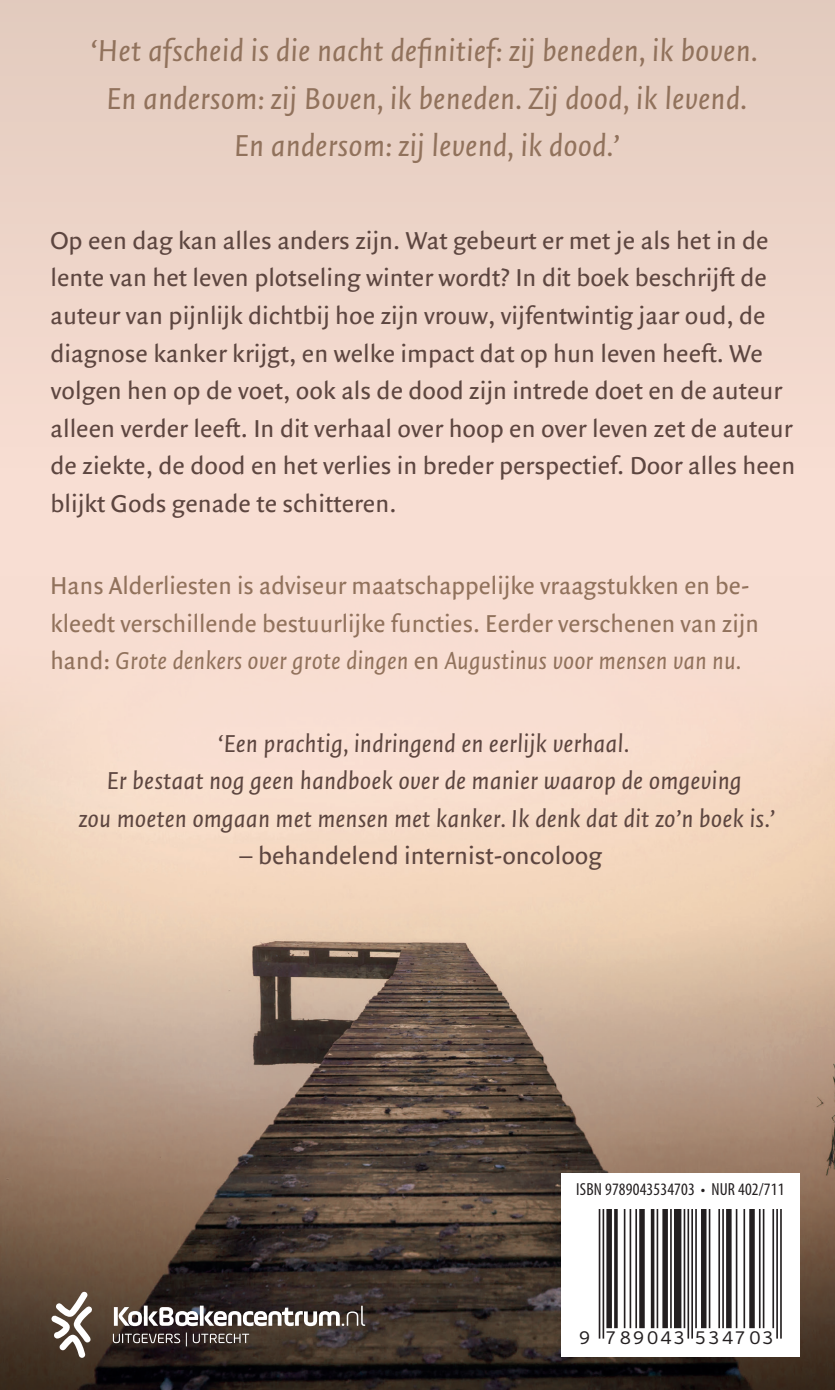
<style>
.page{position:relative;width:835px;height:1390px;background:#fff}
.page>*{position:absolute;margin:0;border:0;box-sizing:border-box;transform-origin:0 0}
.t1{font:italic 32.5px/47.5px "Quadraat Sans";color:#91725c;text-align:center}
.t2{font:26.25px/37.5px "Quadraat Sans";color:#5d4640}
.t3{font:26.25px/37.5px "Quadraat Sans";color:#91725c}
.t4{font:italic 26.25px/37.5px "Quadraat Sans";color:#5d4640;text-align:center}
.t5{font:18px "Verb";letter-spacing:.125em;color:#231f20}
.t6{font:condensed 17.5px "Myriad Pro";letter-spacing:.01em;color:#231f20}
.s1{font-style:italic}
</style>
<div class="page">
<img style="left:0;top:726px;width:835px;height:663px">
<div style="left:0;top:51px;width:835px;height:675px;background:#f8ded3"></div>
<div style="left:0;top:0;width:835px;height:531px;background:#eed5c9"></div>
<svg style="left:114px;top:1305px;width:251px;height:20px"></svg>
<svg style="left:113px;top:1333px;width:67px;height:10px"></svg>
<svg style="left:186px;top:1332px;width:1px;height:14px"></svg>
<svg style="left:193px;top:1333px;width:56px;height:10px"></svg>
<svg style="left:51px;top:1291px;width:41px;height:66px"></svg>
<div style="left:561px;top:1173px;width:238px;height:183px;background:#fff"></div>
<hr style="left:598px;top:1209px;width:2px;height:129px;background:#231f20">
<hr style="left:602px;top:1209px;width:2px;height:129px;background:#231f20">
<div style="left:606px;top:1209px;width:6px;height:119px;background:#231f20"></div>
<hr style="left:614px;top:1209px;width:3px;height:119px;background:#231f20">
<hr style="left:623px;top:1209px;width:2px;height:119px;background:#231f20">
<hr style="left:629px;top:1209px;width:2px;height:119px;background:#231f20">
<hr style="left:635px;top:1209px;width:2px;height:119px;background:#231f20">
<div style="left:639px;top:1209px;width:5px;height:119px;background:#231f20"></div>
<svg style="left:650px;top:1209px;width:4px;height:119px"></svg>
<hr style="left:656px;top:1209px;width:2px;height:119px;background:#231f20">
<div style="left:662px;top:1209px;width:6px;height:119px;background:#231f20"></div>
<hr style="left:670px;top:1209px;width:1px;height:119px;background:#231f20">
<div style="left:674px;top:1209px;width:7px;height:119px;background:#231f20"></div>
<hr style="left:683px;top:1209px;width:2px;height:119px;background:#231f20">
<hr style="left:687px;top:1209px;width:2px;height:129px;background:#231f20">
<hr style="left:691px;top:1209px;width:2px;height:129px;background:#231f20">
<hr style="left:695px;top:1209px;width:1px;height:119px;background:#231f20">
<div style="left:701px;top:1209px;width:5px;height:119px;background:#231f20"></div>
<hr style="left:708px;top:1209px;width:2px;height:119px;background:#231f20">
<hr style="left:718px;top:1209px;width:2px;height:119px;background:#231f20">
<hr style="left:722px;top:1209px;width:2px;height:119px;background:#231f20">
<div style="left:726px;top:1209px;width:5px;height:119px;background:#231f20"></div>
<hr style="left:735px;top:1209px;width:2px;height:119px;background:#231f20">
<hr style="left:743px;top:1209px;width:2px;height:119px;background:#231f20">
<div style="left:749px;top:1209px;width:5px;height:119px;background:#231f20"></div>
<hr style="left:759px;top:1209px;width:1px;height:119px;background:#231f20">
<hr style="left:762px;top:1209px;width:2px;height:119px;background:#231f20">
<hr style="left:772px;top:1209px;width:2px;height:119px;background:#231f20">
<hr style="left:776px;top:1209px;width:2px;height:129px;background:#231f20">
<hr style="left:780px;top:1209px;width:1px;height:129px;background:#231f20">
<p class="t1" style="left:90px;top:29px;width:668px">‘Het afscheid is die nacht definitief: zij beneden, ik boven.<br>En andersom: zij Boven, ik beneden. Zij dood, ik levend.<br>En andersom: zij levend, ik dood.’</p>
<p class="t2" style="left:50px;top:222px;width:746px">Op een dag kan alles anders zijn. Wat gebeurt er met je als het in de lente van het leven plotseling winter wordt? In dit boek beschrijft de auteur van pijnlijk dichtbij hoe zijn vrouw, vijfentwintig jaar oud, de diagnose kanker krijgt, en welke impact dat op hun leven heeft. We volgen hen op de voet, ook als de dood zijn intrede doet en de auteur alleen verder leeft. In dit verhaal over hoop en over leven zet de auteur de ziekte, de dood en het verlies in breder perspectief. Door alles heen blijkt Gods genade te schitteren.</p>
<p class="t3" style="left:50px;top:567px;width:710px">Hans Alderliesten is adviseur maatschappelijke vraagstukken en be&shy;kleedt verschillende bestuurlijke functies. Eerder verschenen van zijn hand: <span class="s1">Grote denkers over grote dingen</span> en <span class="s1">Augustinus voor mensen van nu.</span></p>
<p class="t4" style="left:78px;top:725px;width:698px">‘Een prachtig, indringend en eerlijk verhaal.<br>Er bestaat nog geen handboek over de manier waarop de omgeving<br>zou moeten omgaan met mensen met kanker. Ik denk dat dit zo’n boek is.’</p>
<p class="t2" style="left:239px;top:837px;width:364px">– behandelend internist-oncoloog</p>
<p class="t6" style="left:576px;top:1178px;width:210px">ISBN 9789043534703 • NUR 402/711</p>
<p class="t5" style="left:579px;top:1327px;width:195px">9 789043 534703</p>
</div>
